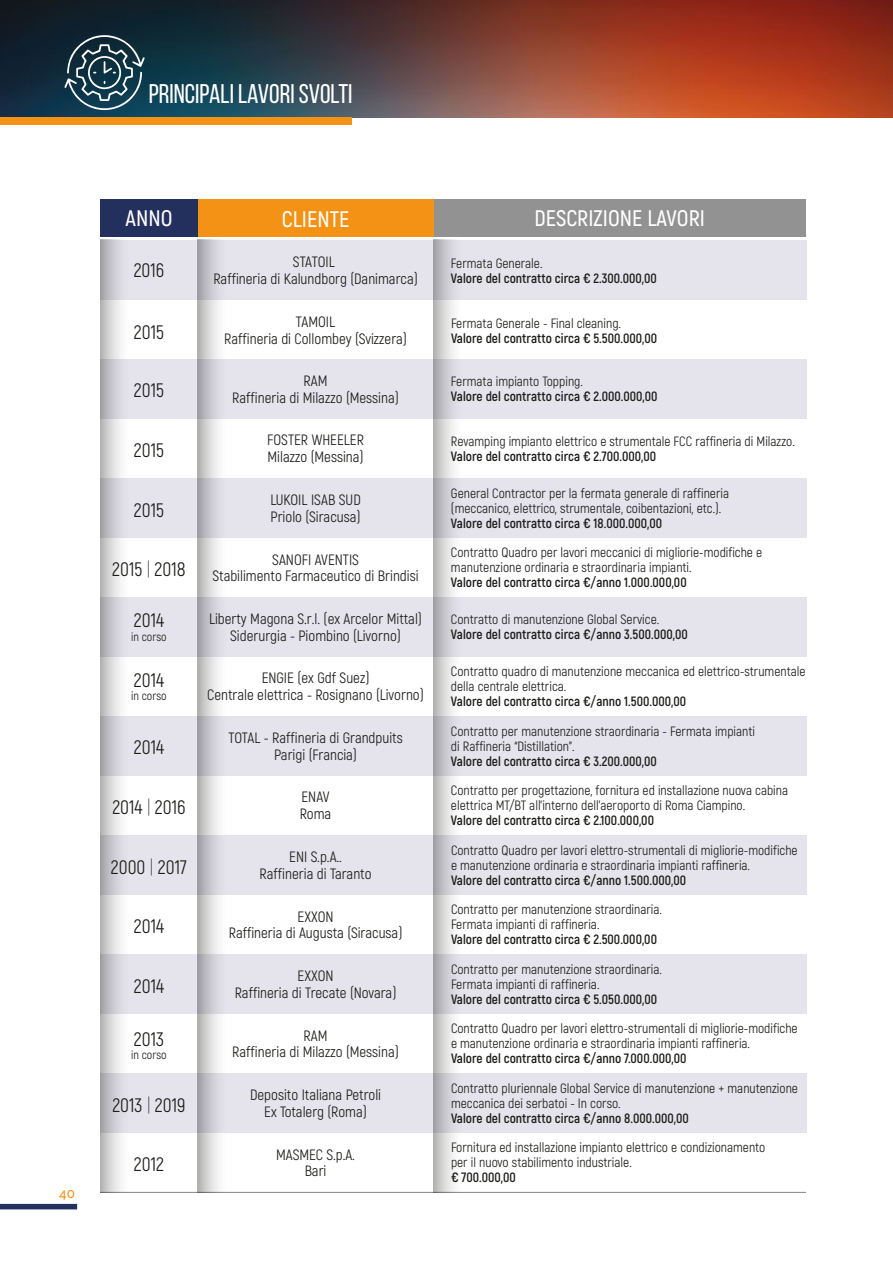
<style>
.page{position:relative;width:893px;height:1263px;background:#fff}
.page>*{position:absolute;margin:0;border:0;box-sizing:border-box;transform-origin:0 0}
.t1{font:27px "Bebas Neue";color:#fff}
.t2{font:600 22.5px "Akrobat";color:#fff}
.t3{font:19.5px "Akrobat";color:#1d1d1b}
.t4{font:15px/16.5px "Akrobat";color:#1d1d1b;text-align:center}
.t5{font:13.5px/15px "Akrobat";color:#1d1d1b}
.t6{font:700 13.5px "Akrobat";color:#1d1d1b}
.t7{font:500 13.5px "Raleway";color:#f39214}
.t8{font:12px "Akrobat";color:#1d1d1b}
.s1{font-weight:200}
</style>
<div class="page">
<div style="left:100px;top:954px;width:706px;height:60px;background:#e5e4ec"></div>
<div style="left:100px;top:1073px;width:706px;height:60px;background:#e5e4ec"></div>
<div style="left:0;top:1204px;width:77px;height:5px;background:#232f5d"></div>
<img style="left:0;top:0;width:893px;height:118px">
<div style="left:0;top:118px;width:351px;height:7px;background:#f39214"></div>
<svg style="left:64px;top:35px;width:81px;height:75px;background:#365563"></svg>
<div style="left:100px;top:835px;width:706px;height:60px;background:#e5e4ec"></div>
<div style="left:100px;top:478px;width:706px;height:59px;background:#e5e4ec"></div>
<div style="left:100px;top:597px;width:706px;height:60px;background:#e5e4ec"></div>
<div style="left:100px;top:716px;width:706px;height:60px;background:#e5e4ec"></div>
<hr style="left:100px;top:1192px;width:706px;height:1px;background:#929292">
<div style="left:100px;top:240px;width:706px;height:59px;background:#e5e4ec"></div>
<div style="left:100px;top:359px;width:706px;height:59px;background:#e5e4ec"></div>
<svg style="left:198px;top:240px;width:31px;height:952px"></svg>
<svg style="left:100px;top:240px;width:31px;height:952px"></svg>
<svg style="left:433px;top:240px;width:31px;height:952px"></svg>
<div style="left:100px;top:199px;width:98px;height:38px;background:#232f5d"></div>
<div style="left:433px;top:199px;width:373px;height:38px;background:#929292"></div>
<div style="left:198px;top:199px;width:235px;height:38px;background:#f39214"></div>
<h1 class="t1" style="left:149px;top:79px;width:205px">PRINCIPALI LAVORI SVOLTI</h1>
<p class="t7" style="left:59px;top:1186px;width:17px">40</p>
<h2 class="t2" style="left:126px;top:204px;width:48px">ANNO</h2>
<h3 class="t3" style="left:134px;top:258px;width:32px">2016</h3>
<p class="t4" style="left:213px;top:254px;width:206px">STATOIL<br>Raffineria di Kalundborg (Danimarca)</p>
<p class="t5" style="left:451px;top:255px;width:93px">Fermata Generale.</p>
<h2 class="t2" style="left:282px;top:205px;width:69px">CLIENTE</h2>
<h2 class="t2" style="left:534px;top:204px;width:172px">DESCRIZIONE LAVORI</h2>
<p class="t6" style="left:451px;top:269px;width:207px">Valore del contratto circa € 2.300.000,00</p>
<h3 class="t3" style="left:134px;top:320px;width:31px">2015</h3>
<p class="t4" style="left:224px;top:314px;width:184px">TAMOIL<br>Raffineria di Collombey (Svizzera)</p>
<p class="t5" style="left:451px;top:315px;width:172px">Fermata Generale - Final cleaning.</p>
<p class="t6" style="left:451px;top:329px;width:208px">Valore del contratto circa € 5.500.000,00</p>
<h3 class="t3" style="left:134px;top:379px;width:31px">2015</h3>
<p class="t4" style="left:232px;top:373px;width:168px">RAM<br>Raffineria di Milazzo (Messina)</p>
<p class="t5" style="left:451px;top:374px;width:133px">Fermata impianto Topping.</p>
<p class="t6" style="left:451px;top:388px;width:208px">Valore del contratto circa € 2.000.000,00</p>
<h3 class="t3" style="left:134px;top:438px;width:31px">2015</h3>
<p class="t4" style="left:267px;top:432px;width:98px;text-align:left">FOSTER WHEELER<br>Milazzo (Messina)</p>
<p class="t5" style="left:451px;top:433px;width:345px">Revamping impianto elettrico e strumentale FCC raffineria di Milazzo.</p>
<p class="t6" style="left:451px;top:447px;width:207px">Valore del contratto circa € 2.700.000,00</p>
<h3 class="t3" style="left:134px;top:498px;width:31px">2015</h3>
<h3 class="t3" style="left:112px;top:558px;width:75px">2015 <span class="s1">|</span> 2018</h3>
<h3 class="t3" style="left:134px;top:609px;width:32px">2014</h3>
<p class="t8" style="left:131px;top:630px;width:37px">in corso</p>
<h3 class="t3" style="left:134px;top:668px;width:32px">2014</h3>
<p class="t8" style="left:131px;top:689px;width:37px">in corso</p>
<h3 class="t3" style="left:134px;top:736px;width:32px">2014</h3>
<h3 class="t3" style="left:112px;top:796px;width:75px">2014 <span class="s1">|</span> 2016</h3>
<h3 class="t3" style="left:111px;top:855px;width:77px">2000 <span class="s1">|</span> 2017</h3>
<h3 class="t3" style="left:134px;top:915px;width:32px">2014</h3>
<h3 class="t3" style="left:134px;top:974px;width:32px">2014</h3>
<h3 class="t3" style="left:134px;top:1027px;width:32px">2013</h3>
<p class="t8" style="left:131px;top:1048px;width:37px">in corso</p>
<h3 class="t3" style="left:112px;top:1093px;width:75px">2013 <span class="s1">|</span> 2019</h3>
<h3 class="t3" style="left:134px;top:1153px;width:32px">2012</h3>
<p class="t4" style="left:270px;top:492px;width:92px;text-align:left">LUKOIL ISAB SUD<br>Priolo (Siracusa)</p>
<p class="t5" style="left:451px;top:486px;width:280px">General Contractor per la fermata generale di raffineria (meccanico, elettrico, strumentale, coibentazioni, etc.).</p>
<p class="t6" style="left:451px;top:515px;width:213px">Valore del contratto circa € 18.000.000,00</p>
<p class="t4" style="left:213px;top:551px;width:208px">SANOFI AVENTIS<br>Stabilimento Farmaceutico di Brindisi</p>
<p class="t5" style="left:451px;top:544px;width:313px">Contratto Quadro per lavori meccanici di migliorie-modifiche e manutenzione ordinaria e straordinaria impianti.</p>
<p class="t6" style="left:451px;top:574px;width:237px">Valore del contratto circa €/anno 1.000.000,00</p>
<p class="t4" style="left:209px;top:610px;width:214px">Liberty Magona S.r.l. (ex Arcelor Mittal)<br>Siderurgia - Piombino (Livorno)</p>
<p class="t5" style="left:451px;top:612px;width:210px">Contratto di manutenzione Global Service.</p>
<p class="t6" style="left:451px;top:626px;width:238px">Valore del contratto circa €/anno 3.500.000,00</p>
<p class="t4" style="left:207px;top:670px;width:218px">ENGIE (ex Gdf Suez)<br>Centrale elettrica - Rosignano (Livorno)</p>
<p class="t5" style="left:451px;top:664px;width:356px">Contratto quadro di manutenzione meccanica ed elettrico-strumentale della centrale elettrica.</p>
<p class="t6" style="left:451px;top:693px;width:237px">Valore del contratto circa €/anno 1.500.000,00</p>
<p class="t4" style="left:228px;top:729px;width:176px">TOTAL - Raffineria di Grandpuits<br>Parigi (Francia)</p>
<p class="t5" style="left:451px;top:723px;width:306px">Contratto per manutenzione straordinaria - Fermata impianti di Raffineria “Distillation”.</p>
<p class="t6" style="left:451px;top:752px;width:207px">Valore del contratto circa € 3.200.000,00</p>
<p class="t4" style="left:300px;top:789px;width:33px;text-align:left">ENAV<br>Roma</p>
<p class="t5" style="left:451px;top:782px;width:339px">Contratto per progettazione, fornitura ed installazione nuova cabina elettrica MT/BT all’interno dell’aeroporto di Roma Ciampino.</p>
<p class="t6" style="left:451px;top:812px;width:205px">Valore del contratto circa € 2.100.000,00</p>
<p class="t4" style="left:260px;top:848px;width:113px">ENI S.p.A..<br>Raffineria di Taranto</p>
<p class="t5" style="left:451px;top:842px;width:348px">Contratto Quadro per lavori elettro-strumentali di migliorie-modifiche e manutenzione ordinaria e straordinaria impianti raffineria.</p>
<p class="t6" style="left:451px;top:872px;width:237px">Valore del contratto circa €/anno 1.500.000,00</p>
<p class="t4" style="left:229px;top:908px;width:175px">EXXON<br>Raffineria di Augusta (Siracusa)</p>
<p class="t5" style="left:451px;top:902px;width:212px">Contratto per manutenzione straordinaria.<br>Fermata impianti di raffineria.</p>
<p class="t6" style="left:451px;top:931px;width:208px">Valore del contratto circa € 2.500.000,00</p>
<p class="t4" style="left:235px;top:967px;width:163px">EXXON<br>Raffineria di Trecate (Novara)</p>
<p class="t5" style="left:451px;top:962px;width:212px">Contratto per manutenzione straordinaria.<br>Fermata impianti di raffineria.</p>
<p class="t6" style="left:451px;top:991px;width:208px">Valore del contratto circa € 5.050.000,00</p>
<p class="t4" style="left:232px;top:1027px;width:168px">RAM<br>Raffineria di Milazzo (Messina)</p>
<p class="t5" style="left:451px;top:1021px;width:348px">Contratto Quadro per lavori elettro-strumentali di migliorie-modifiche e manutenzione ordinaria e straordinaria impianti raffineria.</p>
<p class="t6" style="left:451px;top:1050px;width:237px">Valore del contratto circa €/anno 7.000.000,00</p>
<p class="t4" style="left:250px;top:1087px;width:133px">Deposito Italiana Petroli<br>Ex Totalerg (Roma)</p>
<p class="t5" style="left:451px;top:1081px;width:349px">Contratto pluriennale Global Service di manutenzione + manutenzione meccanica dei serbatoi - In corso.</p>
<p class="t6" style="left:451px;top:1110px;width:239px">Valore del contratto circa €/anno 8.000.000,00</p>
<p class="t4" style="left:276px;top:1146px;width:80px">MASMEC S.p.A.<br>Bari</p>
<p class="t5" style="left:451px;top:1140px;width:316px">Fornitura ed installazione impianto elettrico e condizionamento per il nuovo stabilimento industriale.</p>
<p class="t6" style="left:451px;top:1169px;width:66px">€ 700.000,00</p>
</div>
